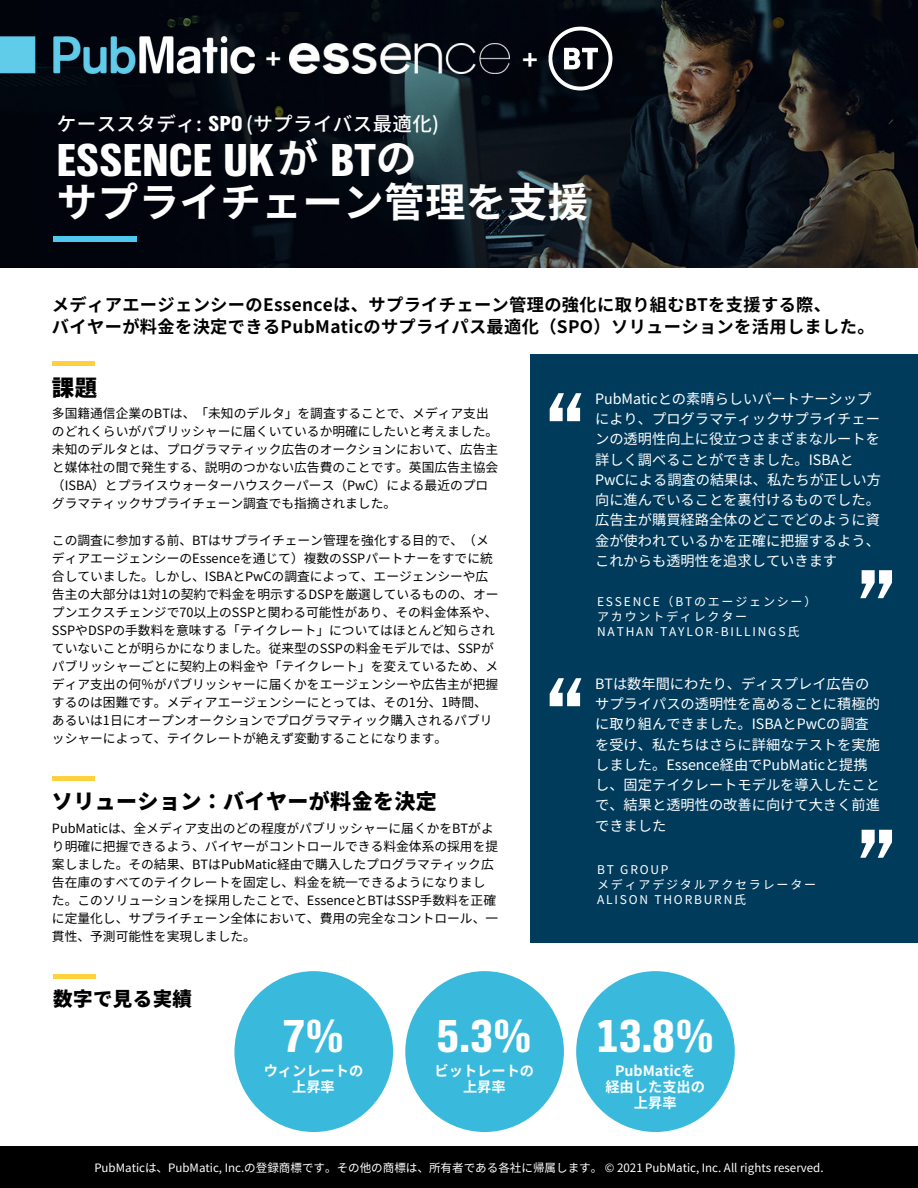
<style>
.page{position:relative;width:918px;height:1188px;background:#fff}
.page>*{position:absolute;margin:0;border:0;box-sizing:border-box;transform-origin:0 0}
.t1{font:90px "TV Nord EF Black Con";color:#fff}
.t2{font:48px "TV Nord EF Black Con";letter-spacing:.01em;color:#fff}
.t3{font:700 40.5px "Noto Sans JP";letter-spacing:.01em;color:#fff}
.t4{font:700 31.5px "TV Nord EF";color:#fff}
.t5{font:22.5px "TV Nord EF Black Con";color:#fff}
.t6{font:900 22.5px "Noto Sans JP";color:#000}
.t7{font:900 21px "Noto Sans JP";letter-spacing:.02em;color:#000}
.t8{font:500 19.5px "Noto Sans JP";letter-spacing:.02em;color:#fff}
.t9{font:900 19.5px "Noto Sans JP";letter-spacing:.02em;color:#000}
.t10{font:700 17.25px "Noto Sans JP";letter-spacing:.02em;color:#000}
.t11{font:14.25px/20.2px "Noto Sans JP";color:#fff}
.t12{font:700 14.25px/15.8px "Noto Sans JP";color:#fff;text-align:center}
.t13{font:12.75px/18px "Noto Sans JP";color:#000}
.t14{font:12px "Noto Sans JP";letter-spacing:.15em;color:#fff}
.t15{font:11.55px "Noto Sans JP";color:#fff}
</style>
<div class="page">
<img style="left:0;top:0;width:918px;height:268px">
<div style="left:53px;top:236px;width:84px;height:5px;background:#4fc8ed"></div>
<img style="left:0;top:37px;width:254px;height:37px">
<div style="left:52px;top:361px;width:43px;height:5px;background:#ffd13f"></div>
<hr style="left:52px;top:776px;width:43px;height:4px;background:#ffd13f">
<div style="left:530px;top:355px;width:388px;height:588px;background:#003b5c"></div>
<div style="left:53px;top:974px;width:43px;height:5px;background:#ffd13f"></div>
<img style="left:289px;top:43px;width:221px;height:30px">
<div style="left:234px;top:971px;width:159px;height:161px;background:#39badd;border-radius:50%"></div>
<div style="left:405px;top:971px;width:159px;height:161px;background:#39badd;border-radius:50%"></div>
<div style="left:576px;top:971px;width:159px;height:161px;background:#39badd;border-radius:50%"></div>
<img style="left:549px;top:26px;width:64px;height:64px">
<div style="left:0;top:1146px;width:918px;height:42px;background:#000"></div>
<p class="t4" style="left:265px;top:40px;width:17px">+</p>
<p class="t4" style="left:522px;top:40px;width:17px">+</p>
<p class="t8" style="left:57px;top:109px;width:146px">ケーススタディ:</p>
<p class="t8" style="left:246px;top:109px;width:195px">(サプライバス最適化)</p>
<p class="t5" style="left:209px;top:111px;width:36px">SPO</p>
<p class="t2" style="left:57px;top:133px;width:321px">ESSENCE UK BT</p>
<p class="t3" style="left:278px;top:126px;width:42px">が</p>
<p class="t3" style="left:376px;top:126px;width:42px">の</p>
<p class="t3" style="left:57px;top:170px;width:533px">サプライチェーン管理を支援</p>
<p class="t10" style="left:52px;top:291px;width:781px">メディアエージェンシーのEssenceは、サプライチェーン管理の強化に取り組むBTを支援する際、</p>
<p class="t10" style="left:52px;top:313px;width:824px">バイヤーが料金を決定できるPubMaticのサプライパス最適化（SPO）ソリューションを活用しました。</p>
<p class="t6" style="left:52px;top:370px;width:47px">課題</p>
<p class="t13" style="left:52px;top:404px;width:448px">多国籍通信企業のBTは、「未知のデルタ」を調査することで、メディア支出のどれくらいがパブリッシャーに届くいているか明確にしたいと考えました。未知のデルタとは、プログラマティック広告のオークションにおいて、広告主と媒体社の間で発生する、説明のつかない広告費のことです。英国広告主協会（ISBA）とプライスウォーターハウスクーパース（PwC）による最近のプログラマティックサプライチェーン調査でも指摘されました。</p>
<p class="t13" style="left:52px;top:530px;width:448px">この調査に参加する前、BTはサプライチェーン管理を強化する目的で、（メディアエージェンシーのEssenceを通じて）複数のSSPパートナーをすでに統合していました。しかし、ISBAとPwCの調査によって、エージェンシーや広告主の大部分は1対1の契約で料金を明示するDSPを厳選しているものの、オープンエクスチェンジで70以上のSSPと関わる可能性があり、その料金体系や、SSPやDSPの手数料を意味する「テイクレート」についてはほとんど知らされていないことが明らかになりました。従来型のSSPの料金モデルでは、SSPがパブリッシャーごとに契約上の料金や「テイクレート」を変えているため、メディア支出の何％がパブリッシャーに届くかをエージェンシーや広告主が把握するのは困難です。メディアエージェンシーにとっては、その1分、1時間、あるいは1日にオープンオークションでプログラマティック購入されるパブリッシャーによって、テイクレートが絶えず変動することになります。</p>
<p class="t7" style="left:52px;top:784px;width:386px">ソリューション：バイヤーが料金を決定</p>
<p class="t13" style="left:52px;top:818px;width:448px">PubMaticは、全メディア支出のどの程度がパブリッシャーに届くかをBTがより明確に把握できるよう、バイヤーがコントロールできる料金体系の採用を提案しました。その結果、BTはPubMatic経由で購入したプログラマティック広告在庫のすべてのテイクレートを固定し、料金を統一できるようになりました。このソリューションを採用したことで、EssenceとBTはSSP手数料を正確に定量化し、サプライチェーン全体において、費用の完全なコントロール、一貫性、予測可能性を実現しました。</p>
<p class="t1" style="left:546px;top:377px;width:39px">“</p>
<p class="t11" style="left:595px;top:387px;width:286px">PubMaticとの素晴らしいパートナーシップにより、プログラマティックサプライチェーンの透明性向上に役立つさまざまなルートを詳しく調べることができました。ISBAと<br>PwCによる調査の結果は、私たちが正しい方向に進んでいることを裏付けるものでした。広告主が購買経路全体のどこでどのように資金が使われているかを正確に把握するよう、これからも透明性を追求していきます</p>
<p class="t14" style="left:597px;top:592px;width:221px">ESSENCE（BTのエージェンシー）</p>
<p class="t14" style="left:597px;top:607px;width:152px">アカウントディレクター</p>
<p class="t14" style="left:597px;top:622px;width:203px">NATHAN TAYLOR-BILLINGS氏</p>
<p class="t1" style="left:858px;top:554px;width:39px">”</p>
<p class="t1" style="left:546px;top:662px;width:39px">“</p>
<p class="t11" style="left:595px;top:672px;width:286px">BTは数年間にわたり、ディスプレイ広告のサプライパスの透明性を高めることに積極的に取り組んできました。ISBAとPwCの調査を受け、私たちはさらに詳細なテストを実施しました。Essence経由でPubMaticと提携し、固定テイクレートモデルを導入したことで、結果と透明性の改善に向けて大きく前進できました</p>
<p class="t1" style="left:858px;top:814px;width:39px">”</p>
<p class="t14" style="left:597px;top:860px;width:73px">BT GROUP</p>
<p class="t14" style="left:597px;top:875px;width:221px">メディアデジタルアクセラレーター</p>
<p class="t14" style="left:597px;top:890px;width:149px">ALISON THORBURN氏</p>
<p class="t9" style="left:53px;top:983px;width:140px">数字で見る実績</p>
<p class="t2" style="left:282px;top:1010px;width:64px">7%</p>
<p class="t12" style="left:264px;top:1062px;width:101px">ウィンレートの上昇率</p>
<p class="t2" style="left:437px;top:1010px;width:97px">5.3%</p>
<p class="t12" style="left:435px;top:1062px;width:101px">ビットレートの</p>
<p class="t12" style="left:463px;top:1078px;width:44px">上昇率</p>
<p class="t2" style="left:596px;top:1010px;width:120px">13.8%</p>
<p class="t12" style="left:615px;top:1062px;width:82px">PubMaticを</p>
<p class="t12" style="left:605px;top:1078px;width:101px">経由した支出の</p>
<p class="t12" style="left:634px;top:1094px;width:44px">上昇率</p>
<p class="t15" style="left:94px;top:1158px;width:731px">PubMaticは、PubMatic, Inc.の登録商標です。その他の商標は、所有者である各社に帰属します。 © 2021 PubMatic, Inc. All rights reserved.</p>
</div>
